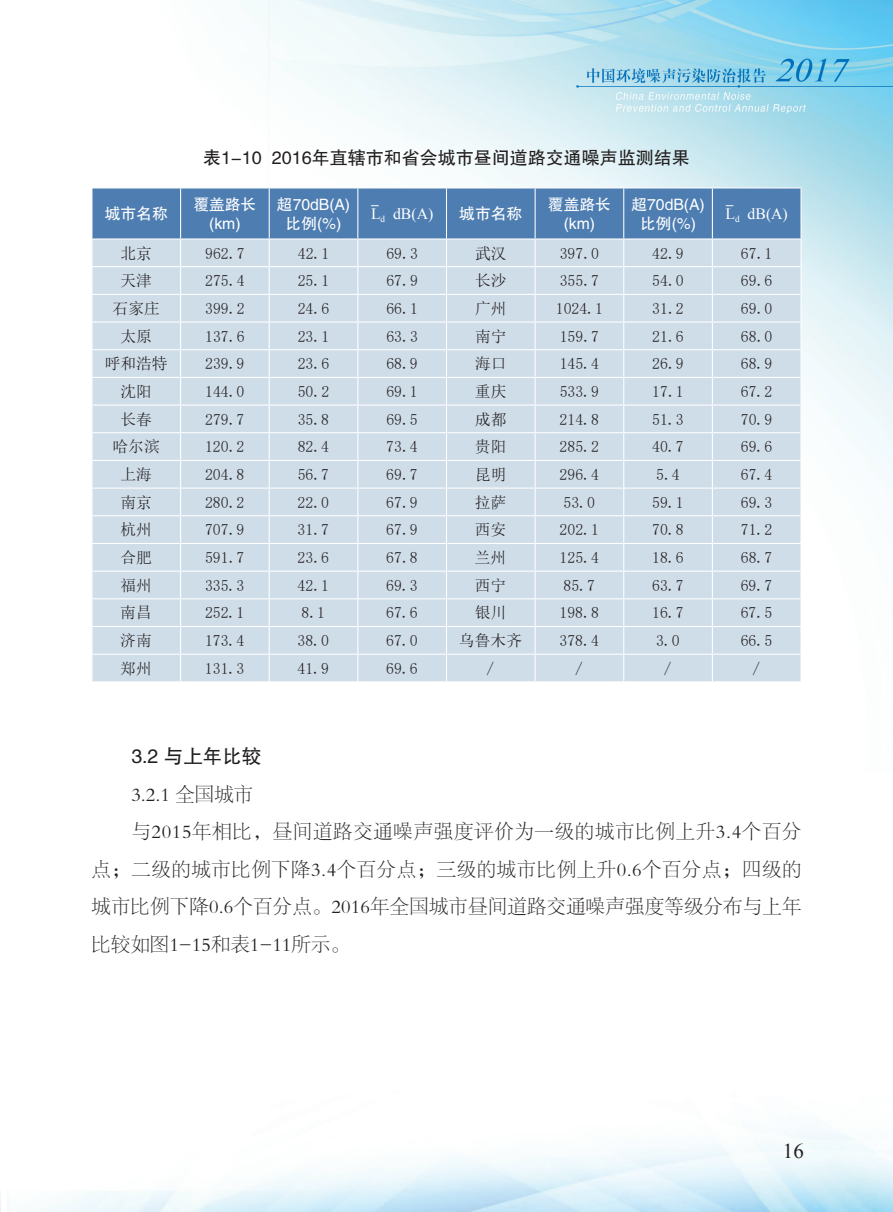
<style>
.page{position:relative;width:893px;height:1212px;background:#fff}
.page>*{position:absolute;margin:0;border:0;box-sizing:border-box;transform-origin:0 0}
.t1{font:21px "Times New Roman";color:#231f20}
.t2{font:19.5px "FZSYJW GB1 0";letter-spacing:.025em;color:#231f20}
.t3{font:19.5px "FZSYJW GB1 0";letter-spacing:.005em;color:#231f20}
.t4{font:19.5px "FZSYJW GB1 0";color:#231f20}
.t5{font:19.5px "FZHTJW GB1 0";color:#231f20}
.t6{font:18px "FZHTJW GB1 0";color:#231f20}
.t7{font:15.75px "Sim Sun";color:#231f20}
.t8{font:15.75px/18.9px "FZHTJW GB1 0";color:#fff;text-align:center}
.t9{font:15.75px "Times New Roman";color:#fff}
</style>
<div class="page">
<img style="left:0;top:0;width:893px;height:1212px">
<hr style="left:91px;top:187px;width:90px;height:1px;background:#fff">
<hr style="left:181px;top:187px;width:88px;height:1px;background:#fff">
<hr style="left:269px;top:187px;width:89px;height:1px;background:#fff">
<hr style="left:358px;top:187px;width:88px;height:1px;background:#fff">
<hr style="left:446px;top:187px;width:89px;height:1px;background:#fff">
<hr style="left:535px;top:187px;width:89px;height:1px;background:#fff">
<hr style="left:624px;top:187px;width:88px;height:1px;background:#fff">
<hr style="left:712px;top:187px;width:89px;height:1px;background:#fff">
<hr style="left:91px;top:681px;width:90px;height:1px;background:#fff">
<hr style="left:181px;top:681px;width:88px;height:1px;background:#fff">
<hr style="left:269px;top:681px;width:89px;height:1px;background:#fff">
<hr style="left:358px;top:681px;width:88px;height:1px;background:#fff">
<hr style="left:446px;top:681px;width:89px;height:1px;background:#fff">
<hr style="left:535px;top:681px;width:89px;height:1px;background:#fff">
<hr style="left:624px;top:681px;width:88px;height:1px;background:#fff">
<hr style="left:712px;top:681px;width:89px;height:1px;background:#fff">
<svg style="left:91px;top:188px;width:710px;height:493px;background:#c4d5e4"></svg>
<p class="t6" style="left:203px;top:148px;width:488px">表1-10 2016年直辖市和省会城市昼间道路交通噪声监测结果</p>
<p class="t8" style="left:105px;top:204px;width:64px">城市名称</p>
<p class="t8" style="left:193px;top:195px;width:64px">覆盖路长(km)</p>
<p class="t8" style="left:277px;top:195px;width:75px">超70dB(A)比例(%)</p>
<p class="t9" style="left:371px;top:202px;width:64px">L<sub>d</sub> dB(A)</p>
<p class="t8" style="left:459px;top:204px;width:64px">城市名称</p>
<p class="t8" style="left:548px;top:195px;width:64px">覆盖路长(km)</p>
<p class="t8" style="left:631px;top:195px;width:75px">超70dB(A)比例(%)</p>
<p class="t9" style="left:725px;top:202px;width:64px">L<sub>d</sub> dB(A)</p>
<p class="t7" style="left:121px;top:245px;width:33px">北京</p>
<p class="t7" style="left:205px;top:245px;width:41px">962.7</p>
<p class="t7" style="left:298px;top:245px;width:33px">42.1</p>
<p class="t7" style="left:386px;top:245px;width:33px">69.3</p>
<p class="t7" style="left:475px;top:245px;width:33px">武汉</p>
<p class="t7" style="left:560px;top:245px;width:41px">397.0</p>
<p class="t7" style="left:652px;top:245px;width:33px">42.9</p>
<p class="t7" style="left:741px;top:245px;width:33px">67.1</p>
<p class="t7" style="left:121px;top:273px;width:33px">天津</p>
<p class="t7" style="left:205px;top:273px;width:41px">275.4</p>
<p class="t7" style="left:298px;top:273px;width:33px">25.1</p>
<p class="t7" style="left:386px;top:273px;width:33px">67.9</p>
<p class="t7" style="left:475px;top:273px;width:33px">长沙</p>
<p class="t7" style="left:560px;top:273px;width:41px">355.7</p>
<p class="t7" style="left:652px;top:273px;width:33px">54.0</p>
<p class="t7" style="left:741px;top:273px;width:33px">69.6</p>
<p class="t7" style="left:113px;top:300px;width:49px">石家庄</p>
<p class="t7" style="left:205px;top:300px;width:41px">399.2</p>
<p class="t7" style="left:298px;top:300px;width:33px">24.6</p>
<p class="t7" style="left:386px;top:300px;width:33px">66.1</p>
<p class="t7" style="left:475px;top:300px;width:33px">广州</p>
<p class="t7" style="left:556px;top:300px;width:49px">1024.1</p>
<p class="t7" style="left:652px;top:300px;width:33px">31.2</p>
<p class="t7" style="left:741px;top:300px;width:33px">69.0</p>
<p class="t7" style="left:120px;top:328px;width:33px">太原</p>
<p class="t7" style="left:205px;top:328px;width:41px">137.6</p>
<p class="t7" style="left:298px;top:328px;width:33px">23.1</p>
<p class="t7" style="left:386px;top:328px;width:33px">63.3</p>
<p class="t7" style="left:475px;top:328px;width:33px">南宁</p>
<p class="t7" style="left:560px;top:328px;width:41px">159.7</p>
<p class="t7" style="left:652px;top:328px;width:33px">21.6</p>
<p class="t7" style="left:741px;top:328px;width:33px">68.0</p>
<p class="t7" style="left:105px;top:356px;width:64px">呼和浩特</p>
<p class="t7" style="left:205px;top:356px;width:41px">239.9</p>
<p class="t7" style="left:298px;top:356px;width:33px">23.6</p>
<p class="t7" style="left:386px;top:356px;width:33px">68.9</p>
<p class="t7" style="left:475px;top:356px;width:33px">海口</p>
<p class="t7" style="left:560px;top:356px;width:41px">145.4</p>
<p class="t7" style="left:652px;top:356px;width:33px">26.9</p>
<p class="t7" style="left:741px;top:356px;width:33px">68.9</p>
<p class="t7" style="left:120px;top:383px;width:33px">沈阳</p>
<p class="t7" style="left:205px;top:383px;width:41px">144.0</p>
<p class="t7" style="left:298px;top:383px;width:33px">50.2</p>
<p class="t7" style="left:386px;top:383px;width:33px">69.1</p>
<p class="t7" style="left:475px;top:383px;width:33px">重庆</p>
<p class="t7" style="left:560px;top:383px;width:41px">533.9</p>
<p class="t7" style="left:652px;top:383px;width:33px">17.1</p>
<p class="t7" style="left:741px;top:383px;width:33px">67.2</p>
<p class="t7" style="left:120px;top:411px;width:33px">长春</p>
<p class="t7" style="left:205px;top:411px;width:41px">279.7</p>
<p class="t7" style="left:298px;top:411px;width:33px">35.8</p>
<p class="t7" style="left:386px;top:411px;width:33px">69.5</p>
<p class="t7" style="left:475px;top:411px;width:33px">成都</p>
<p class="t7" style="left:560px;top:411px;width:41px">214.8</p>
<p class="t7" style="left:652px;top:411px;width:33px">51.3</p>
<p class="t7" style="left:741px;top:411px;width:33px">70.9</p>
<p class="t7" style="left:113px;top:439px;width:49px">哈尔滨</p>
<p class="t7" style="left:205px;top:439px;width:41px">120.2</p>
<p class="t7" style="left:298px;top:439px;width:33px">82.4</p>
<p class="t7" style="left:386px;top:439px;width:33px">73.4</p>
<p class="t7" style="left:475px;top:439px;width:33px">贵阳</p>
<p class="t7" style="left:560px;top:439px;width:41px">285.2</p>
<p class="t7" style="left:652px;top:439px;width:33px">40.7</p>
<p class="t7" style="left:741px;top:439px;width:33px">69.6</p>
<p class="t7" style="left:120px;top:466px;width:33px">上海</p>
<p class="t7" style="left:205px;top:466px;width:41px">204.8</p>
<p class="t7" style="left:298px;top:466px;width:33px">56.7</p>
<p class="t7" style="left:386px;top:466px;width:33px">69.7</p>
<p class="t7" style="left:475px;top:466px;width:33px">昆明</p>
<p class="t7" style="left:560px;top:466px;width:41px">296.4</p>
<p class="t7" style="left:656px;top:466px;width:25px">5.4</p>
<p class="t7" style="left:741px;top:466px;width:33px">67.4</p>
<p class="t7" style="left:120px;top:494px;width:33px">南京</p>
<p class="t7" style="left:205px;top:494px;width:41px">280.2</p>
<p class="t7" style="left:298px;top:494px;width:33px">22.0</p>
<p class="t7" style="left:386px;top:494px;width:33px">67.9</p>
<p class="t7" style="left:475px;top:494px;width:33px">拉萨</p>
<p class="t7" style="left:564px;top:494px;width:33px">53.0</p>
<p class="t7" style="left:652px;top:494px;width:33px">59.1</p>
<p class="t7" style="left:741px;top:494px;width:33px">69.3</p>
<p class="t7" style="left:120px;top:522px;width:33px">杭州</p>
<p class="t7" style="left:205px;top:522px;width:41px">707.9</p>
<p class="t7" style="left:298px;top:522px;width:33px">31.7</p>
<p class="t7" style="left:386px;top:522px;width:33px">67.9</p>
<p class="t7" style="left:475px;top:522px;width:33px">西安</p>
<p class="t7" style="left:560px;top:522px;width:41px">202.1</p>
<p class="t7" style="left:652px;top:522px;width:33px">70.8</p>
<p class="t7" style="left:741px;top:522px;width:33px">71.2</p>
<p class="t7" style="left:120px;top:549px;width:33px">合肥</p>
<p class="t7" style="left:205px;top:549px;width:41px">591.7</p>
<p class="t7" style="left:298px;top:549px;width:33px">23.6</p>
<p class="t7" style="left:386px;top:549px;width:33px">67.8</p>
<p class="t7" style="left:475px;top:549px;width:33px">兰州</p>
<p class="t7" style="left:560px;top:549px;width:41px">125.4</p>
<p class="t7" style="left:652px;top:549px;width:33px">18.6</p>
<p class="t7" style="left:741px;top:549px;width:33px">68.7</p>
<p class="t7" style="left:120px;top:577px;width:33px">福州</p>
<p class="t7" style="left:205px;top:577px;width:41px">335.3</p>
<p class="t7" style="left:298px;top:577px;width:33px">42.1</p>
<p class="t7" style="left:386px;top:577px;width:33px">69.3</p>
<p class="t7" style="left:475px;top:577px;width:33px">西宁</p>
<p class="t7" style="left:563px;top:577px;width:33px">85.7</p>
<p class="t7" style="left:652px;top:577px;width:33px">63.7</p>
<p class="t7" style="left:741px;top:577px;width:33px">69.7</p>
<p class="t7" style="left:120px;top:605px;width:33px">南昌</p>
<p class="t7" style="left:205px;top:605px;width:41px">252.1</p>
<p class="t7" style="left:302px;top:605px;width:25px">8.1</p>
<p class="t7" style="left:386px;top:605px;width:33px">67.6</p>
<p class="t7" style="left:475px;top:605px;width:33px">银川</p>
<p class="t7" style="left:560px;top:605px;width:41px">198.8</p>
<p class="t7" style="left:652px;top:605px;width:33px">16.7</p>
<p class="t7" style="left:741px;top:605px;width:33px">67.5</p>
<p class="t7" style="left:120px;top:632px;width:33px">济南</p>
<p class="t7" style="left:205px;top:632px;width:41px">173.4</p>
<p class="t7" style="left:298px;top:632px;width:33px">38.0</p>
<p class="t7" style="left:386px;top:632px;width:33px">67.0</p>
<p class="t7" style="left:459px;top:632px;width:64px">乌鲁木齐</p>
<p class="t7" style="left:559px;top:632px;width:41px">378.4</p>
<p class="t7" style="left:656px;top:632px;width:25px">3.0</p>
<p class="t7" style="left:741px;top:632px;width:33px">66.5</p>
<p class="t7" style="left:120px;top:660px;width:33px">郑州</p>
<p class="t7" style="left:205px;top:660px;width:41px">131.3</p>
<p class="t7" style="left:298px;top:660px;width:33px">41.9</p>
<p class="t7" style="left:386px;top:660px;width:33px">69.6</p>
<p class="t7" style="left:487px;top:660px;width:9px">/</p>
<p class="t7" style="left:575px;top:660px;width:9px">/</p>
<p class="t7" style="left:664px;top:660px;width:9px">/</p>
<p class="t7" style="left:752px;top:660px;width:9px">/</p>
<p class="t5" style="left:131px;top:746px;width:131px">3.2 与上年比较</p>
<p class="t2" style="left:131px;top:784px;width:124px">3.2.1 全国城市</p>
<p class="t2" style="left:131px;top:821px;width:672px">与2015年相比，昼间道路交通噪声强度评价为一级的城市比例上升3.4个百分</p>
<p class="t2" style="left:91px;top:859px;width:712px">点；二级的城市比例下降3.4个百分点；三级的城市比例上升0.6个百分点；四级的</p>
<p class="t3" style="left:91px;top:896px;width:712px">城市比例下降0.6个百分点。2016年全国城市昼间道路交通噪声强度等级分布与上年</p>
<p class="t4" style="left:91px;top:934px;width:260px">比较如图1-15和表1-11所示。</p>
<h1 class="t1" style="left:783px;top:1136px;width:22px">16</h1>
</div>
